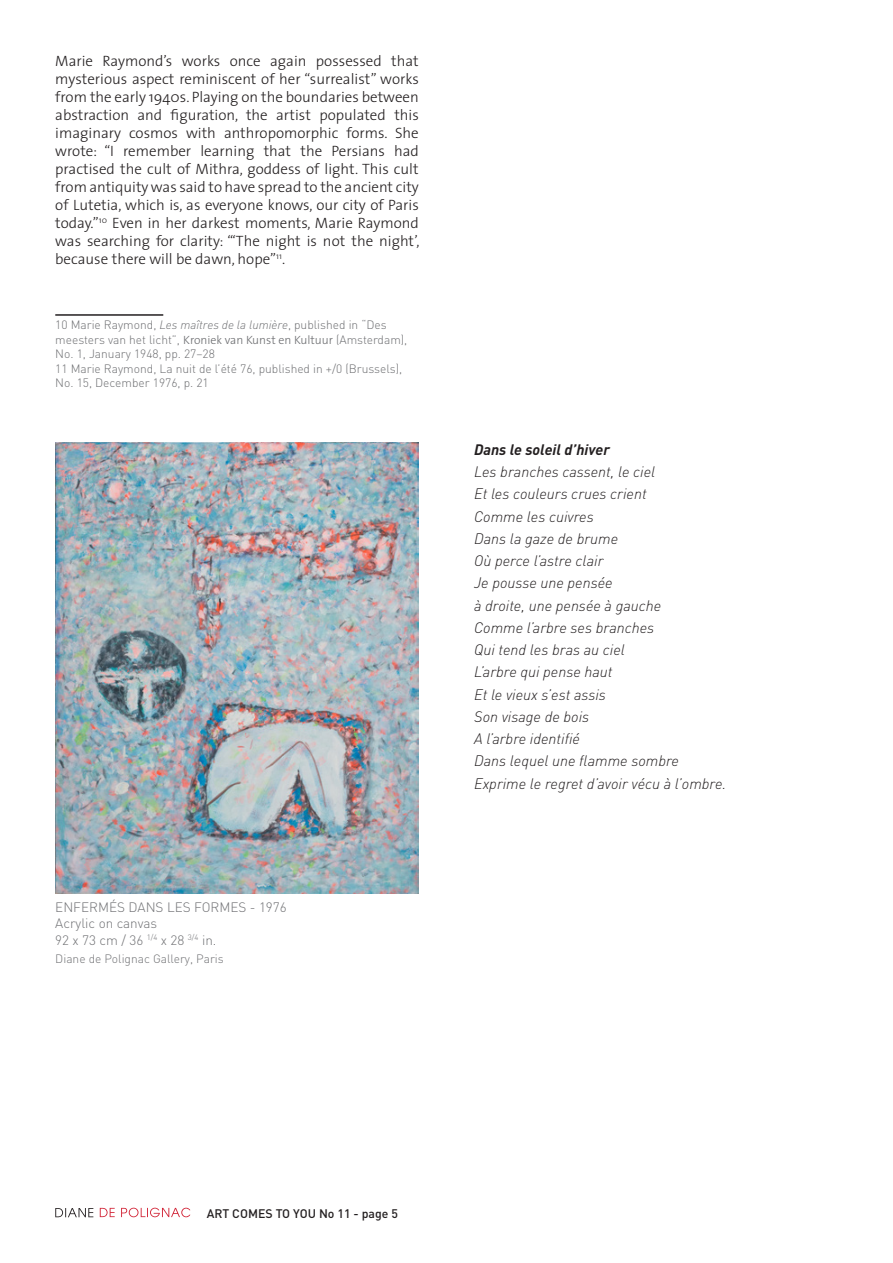
<style>
.page{position:relative;width:893px;height:1263px;background:#fff}
.page>*{position:absolute;margin:0;border:0;box-sizing:border-box;transform-origin:0 0}
.Style_de_paragraphe{font:300 15px/18px "The Sans";color:#231f20;text-align:justify}
.Style_de_paragraphe-2{font:italic 300 15px "DIN";color:#231f20}
.Style_de_paragraphe-3{font:italic 700 15px "DIN";color:#231f20}
.t1{font:300 13.5px "DIN";color:#6f7073}
.t2{font:500 12.3px "DIN";color:#231f20}
.t3{font:300 12px/14.4px "DIN";color:#6c6d70}
.t4{font:300 12px "DIN";color:#6f7073}
.s1{font-style:italic}
.s2{font-family:"The Sans"}
</style>
<div class="page">
<svg style="left:100px;top:1208px;width:90px;height:9px"></svg>
<svg style="left:55px;top:1208px;width:38px;height:9px"></svg>
<img style="left:55px;top:442px;width:363px;height:452px">
<hr style="left:55px;top:314px;width:108px;height:2px;background:#231f20">
<p class="Style_de_paragraphe" style="left:55px;top:52px;width:366px">Marie Raymond’s works once again possessed that mysterious aspect reminiscent of her “surrealist” works from the early 1940s. Playing on the boundaries between abstraction and figuration, the artist populated this imaginary cosmos with anthropomorphic forms. She wrote: “I remember learning that the Persians had practised the cult of Mithra, goddess of light. This cult from antiquity was said to have spread to the ancient city of Lutetia, which is, as everyone knows, our city of Paris today.”<sup>10</sup> Even in her darkest moments, Marie Raymond was searching for clarity: “‘The night is not the night’, because there will be dawn, hope”<sup>11</sup>.</p>
<p class="t3" style="left:55px;top:318px;width:354px">10 Marie Raymond, <span class="s1">Les maîtres de la lumière</span>, published in “Des meesters van het licht”, <span class="s2">Kroniek van Kunst en Kultuur</span> (Amsterdam),<br>No. 1, January 1948, pp. 27–28</p>
<p class="t3" style="left:55px;top:361px;width:348px">11 Marie Raymond, La nuit de l’été 76, published in +/0 (Brussels),<br>No. 15, December 1976, p. 21</p>
<p class="t1" style="left:55px;top:899px;width:233px">ENFERMÉS DANS LES FORMES - 1976</p>
<p class="t1" style="left:55px;top:915px;width:103px">Acrylic on canvas</p>
<p class="t1" style="left:55px;top:931px;width:163px">92 x 73 cm / 36 <sup>1/4</sup> x 28 <sup>3/4</sup> in.</p>
<p class="t4" style="left:55px;top:951px;width:170px">Diane de Polignac Gallery, Paris</p>
<p class="Style_de_paragraphe-3" style="left:474px;top:440px;width:137px">Dans le soleil d’hiver</p>
<p class="Style_de_paragraphe-2" style="left:474px;top:462px;width:183px">Les branches cassent, le ciel</p>
<p class="Style_de_paragraphe-2" style="left:474px;top:485px;width:174px">Et les couleurs crues crient</p>
<p class="Style_de_paragraphe-2" style="left:474px;top:507px;width:121px">Comme les cuivres</p>
<p class="Style_de_paragraphe-2" style="left:474px;top:529px;width:146px">Dans la gaze de brume</p>
<p class="Style_de_paragraphe-2" style="left:474px;top:551px;width:131px">Où perce l’astre clair</p>
<p class="Style_de_paragraphe-2" style="left:474px;top:574px;width:140px">Je pousse une pensée</p>
<p class="Style_de_paragraphe-2" style="left:474px;top:596px;width:189px">à droite, une pensée à gauche</p>
<p class="Style_de_paragraphe-2" style="left:474px;top:618px;width:182px">Comme l’arbre ses branches</p>
<p class="Style_de_paragraphe-2" style="left:474px;top:640px;width:152px">Qui tend les bras au ciel</p>
<p class="Style_de_paragraphe-2" style="left:474px;top:663px;width:140px">L’arbre qui pense haut</p>
<p class="Style_de_paragraphe-2" style="left:474px;top:685px;width:133px">Et le vieux s’est assis</p>
<p class="Style_de_paragraphe-2" style="left:474px;top:707px;width:117px">Son visage de bois</p>
<p class="Style_de_paragraphe-2" style="left:474px;top:729px;width:107px">A l’arbre identifié</p>
<p class="Style_de_paragraphe-2" style="left:474px;top:752px;width:206px">Dans lequel une flamme sombre</p>
<p class="Style_de_paragraphe-2" style="left:474px;top:774px;width:254px">Exprime le regret d’avoir vécu à l’ombre.</p>
<p class="t2" style="left:207px;top:1205px;width:193px">ART COMES TO YOU No 11 - page 5</p>
</div>
